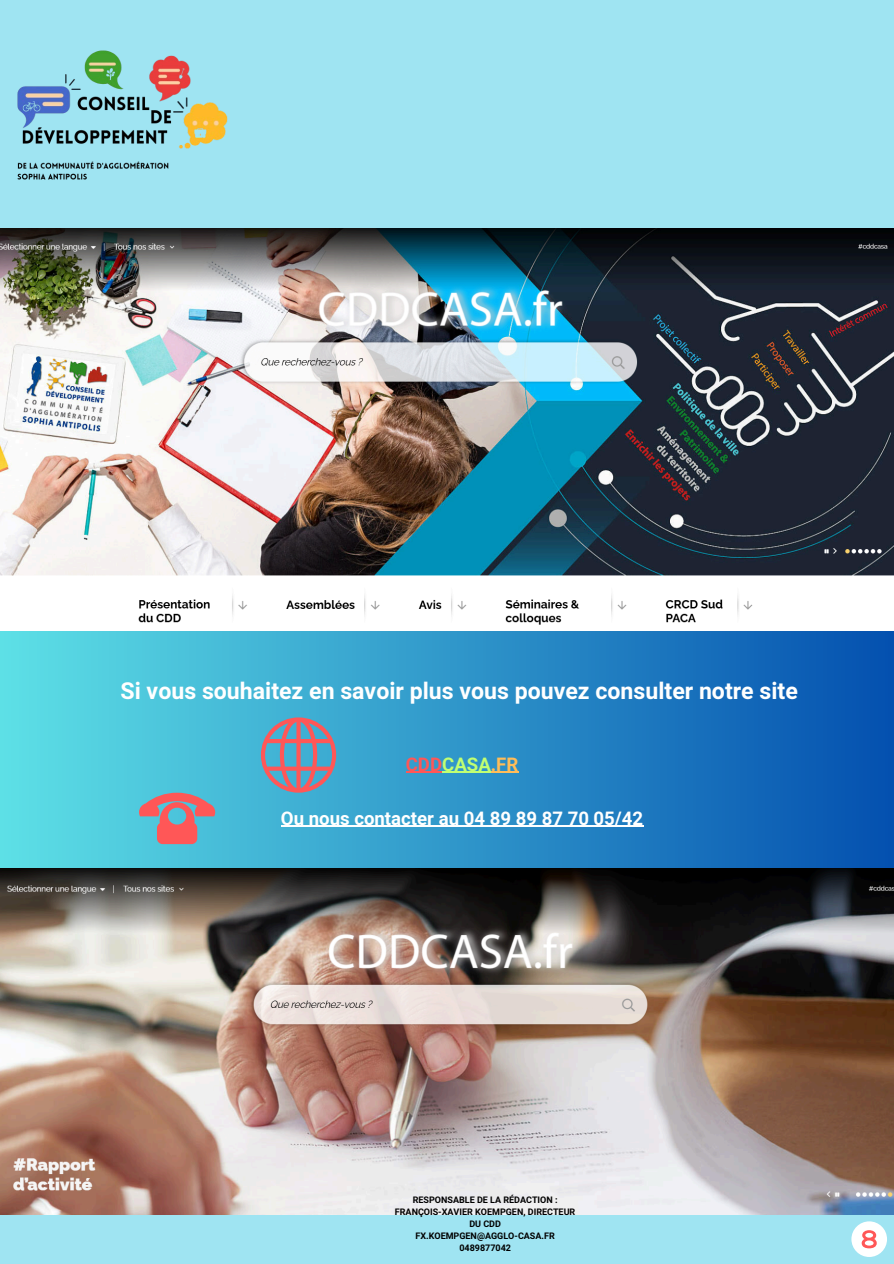
<style>
.page{position:relative;width:894px;height:1264px;background:#fff}
.page>*{position:absolute;margin:0;border:0;box-sizing:border-box;transform-origin:0 0}
.t1{font:700 23.1px "Mardoto";color:#fff}
.t2{font:700 18.6px "Mardoto";color:#fff}
.t3{font:700 18.6px "Mardoto";color:#c1ff72}
.t4{font:700 9px "Mardoto";color:#000}
.s1{color:#ff5757}
.s2{color:#ffbd59}
</style>
<div class="page">
<div style="left:0;top:0;width:893px;height:1263px;background:#9fe4f2"></div>
<img style="left:0;top:229px;width:893px;height:403px">
<img style="left:0;top:50px;width:234px;height:187px">
<div style="left:0;top:632px;width:893px;height:246px;background:linear-gradient(to right,#5de0e6,#0450af)"></div>
<hr style="left:405px;top:771px;width:37px;height:2px;background:#ff5757">
<hr style="left:442px;top:771px;width:48px;height:2px;background:#c1ff72">
<hr style="left:490px;top:771px;width:28px;height:2px;background:#ffbd59">
<hr style="left:281px;top:825px;width:362px;height:2px;background:#fff">
<img style="left:0;top:868px;width:893px;height:346px">
<svg style="left:261px;top:717px;width:75px;height:75px;background:#898da3"></svg>
<svg style="left:139px;top:792px;width:76px;height:52px;background:#a98a95"></svg>
<div style="left:851px;top:1221px;width:35px;height:35px;background:#fff;border-radius:50%"></div>
<svg style="left:861px;top:1230px;width:15px;height:18px"></svg>
<p class="t1" style="left:120px;top:677px;width:678px">Si vous souhaitez en savoir plus vous pouvez consulter notre site</p>
<p class="t3" style="left:405px;top:753px;width:114px"><span class="s1">CDD</span>CASA<span class="s2">.FR</span></p>
<h1 class="t2" style="left:281px;top:807px;width:364px">Ou nous contacter au 04 89 89 87 70 05/42</h1>
<h2 class="t4" style="left:412px;top:1194px;width:146px">RESPONSABLE DE LA RÉDACTION :</h2>
<h3 class="t4" style="left:395px;top:1206px;width:182px">FRANÇOIS-XAVIER KOEMPGEN, DIRECTEUR</h3>
<p class="t4" style="left:469px;top:1218px;width:33px">DU CDD</p>
<p class="t4" style="left:415px;top:1230px;width:141px">FX.KOEMPGEN@AGGLO-CASA.FR</p>
<p class="t4" style="left:459px;top:1242px;width:53px">0489877042</p>
</div>
